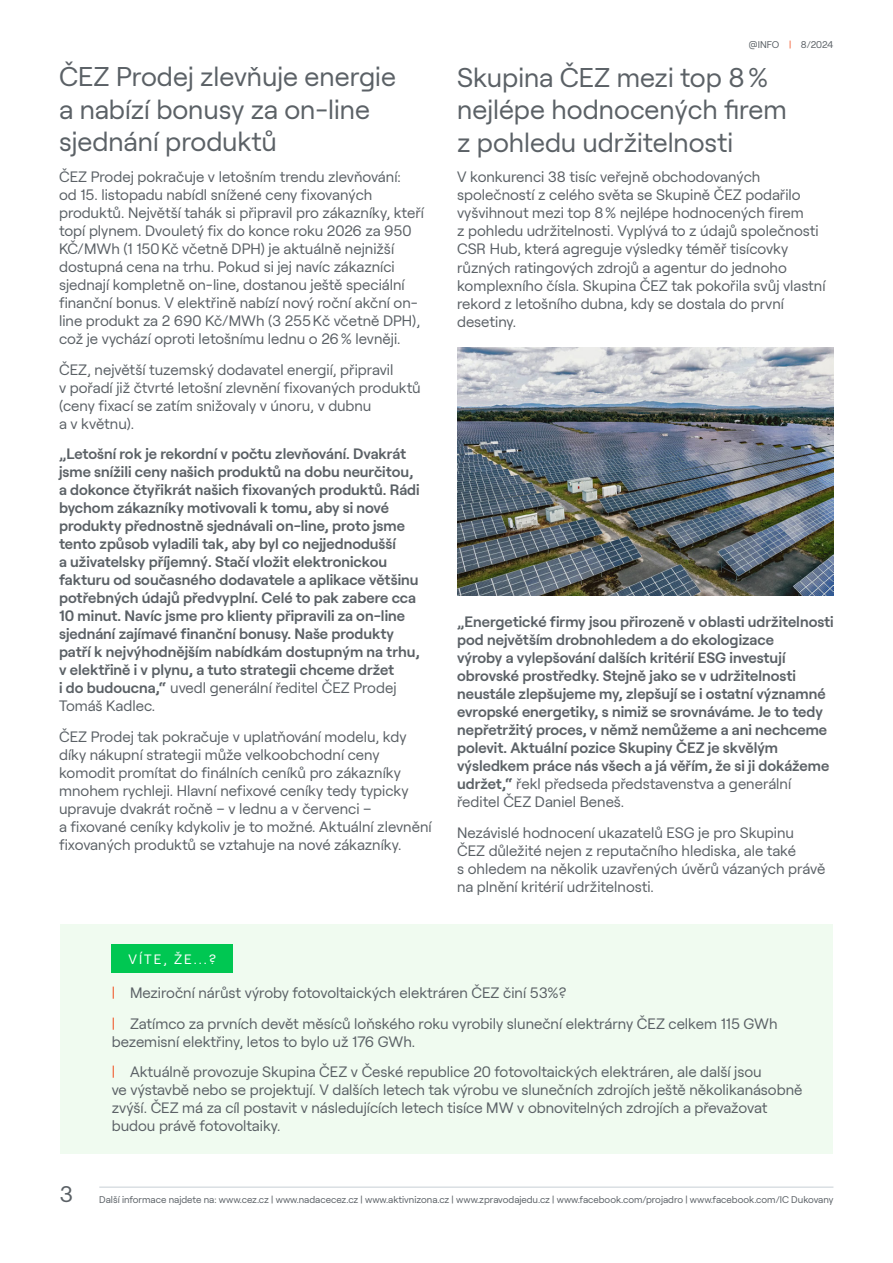
<style>
.page{position:relative;width:893px;height:1263px;background:#fff}
.page>*{position:absolute;margin:0;border:0;box-sizing:border-box;transform-origin:0 0}
.nadpis_clanku{font:27px/32.4px "Roobert CEZ";color:#5b6166}
.t1{font:22.5px "Roobert CEZ";color:#5b6166}
.nadpis_clanku-2{font:15px/18px "Roobert CEZ";color:#5b6166}
.nadpis_clanku-3{font:600 15px/18px "Roobert CEZ";color:#5b6166}
.button_text{font:13.5px "Roobert CEZ";letter-spacing:.15em;color:#fff}
.t2{font:9.75px "Roobert CEZ";color:#5b6166}
.s1{font-weight:400}
.s2{color:#f15d31}
</style>
<div class="page">
<hr style="left:99px;top:1186px;width:734px;height:2px;background:#dadfe3">
<div style="left:61px;top:924px;width:772px;height:230px;background:#f0fbf0"></div>
<img style="left:457px;top:347px;width:377px;height:248px">
<div style="left:112px;top:944px;width:121px;height:29px;background:#00c752"></div>
<p class="nadpis_clanku" style="left:59px;top:59px;width:338px">ČEZ Prodej zlevňuje energie a nabízí bonusy za on-line sjednání produktů</p>
<p class="nadpis_clanku-2" style="left:59px;top:166px;width:366px">ČEZ Prodej pokračuje v letošním trendu zlevňování:<br>od 15. listopadu nabídl snížené ceny fixovaných produktů. Největší tahák si připravil pro zákazníky, kteří topí plynem. Dvouletý fix do konce roku 2026 za 950<br>KČ/MWh (1 150Kč včetně DPH) je aktuálně nejnižší dostupná cena na trhu. Pokud si jej navíc zákazníci sjednají kompletně on-line, dostanou ještě speciální finanční bonus. V elektřině nabízí nový roční akční on&shy;line produkt za 2 690 Kč/MWh (3 255Kč včetně DPH), což je vychází oproti letošnímu lednu o 26% levněji.</p>
<p class="nadpis_clanku-2" style="left:59px;top:359px;width:363px">ČEZ, největší tuzemský dodavatel energií, připravil<br>v pořadí již čtvrté letošní zlevnění fixovaných produktů (ceny fixací se zatím snižovaly v únoru, v dubnu<br>a v květnu).</p>
<p class="nadpis_clanku-3" style="left:59px;top:444px;width:362px">„Letošní rok je rekordní v počtu zlevňování. Dvakrát jsme snížili ceny našich produktů na dobu neurčitou, a dokonce čtyřikrát našich fixovaných produktů. Rádi bychom zákazníky motivovali k tomu, aby si nové produkty přednostně sjednávali on-line, proto jsme tento způsob vyladili tak, aby byl co nejjednodušší<br>a uživatelsky příjemný. Stačí vložit elektronickou fakturu od současného dodavatele a aplikace většinu potřebných údajů předvyplní. Celé to pak zabere cca 10 minut. Navíc jsme pro klienty připravili za on-line sjednání zajímavé finanční bonusy. Naše produkty patří k nejvýhodnějším nabídkám dostupným na trhu, v elektřině i v plynu, a tuto strategii chceme držet<br>i do budoucna,“ <span class="s1">uvedl generální ředitel ČEZ Prodej Tomáš Kadlec.</span></p>
<p class="nadpis_clanku-2" style="left:59px;top:727px;width:374px">ČEZ Prodej tak pokračuje v uplatňování modelu, kdy díky nákupní strategii může velkoobchodní ceny komodit promítat do finálních ceníků pro zákazníky mnohem rychleji. Hlavní nefixové ceníky tedy typicky upravuje dvakrát ročně – v lednu a v červenci –<br>a fixované ceníky kdykoliv je to možné. Aktuální zlevnění fixovaných produktů se vztahuje na nové zákazníky.</p>
<p class="t2" style="left:749px;top:38px;width:86px">@INFO <span class="s2">|</span> 8/2024</p>
<p class="nadpis_clanku" style="left:457px;top:59px;width:331px">Skupina ČEZ mezi top 8% nejlépe hodnocených firem z pohledu udržitelnosti</p>
<p class="nadpis_clanku-2" style="left:457px;top:167px;width:370px">V konkurenci 38 tisíc veřejně obchodovaných společností z celého světa se Skupině ČEZ podařilo vyšvihnout mezi top 8% nejlépe hodnocených firem<br>z pohledu udržitelnosti. Vyplývá to z údajů společnosti CSR Hub, která agreguje výsledky téměř tisícovky různých ratingových zdrojů a agentur do jednoho komplexního čísla. Skupina ČEZ tak pokořila svůj vlastní rekord z letošního dubna, kdy se dostala do první desetiny.</p>
<p class="nadpis_clanku-3" style="left:457px;top:612px;width:378px">„Energetické firmy jsou přirozeně v oblasti udržitelnosti pod největším drobnohledem a do ekologizace<br>výroby a vylepšování dalších kritérií ESG investují obrovské prostředky. Stejně jako se v udržitelnosti neustále zlepšujeme my, zlepšují se i ostatní významné evropské energetiky, s nimiž se srovnáváme. Je to tedy nepřetržitý proces, v němž nemůžeme a ani nechceme polevit. Aktuální pozice Skupiny ČEZ je skvělým výsledkem práce nás všech a já věřím, že si ji dokážeme udržet,“ <span class="s1">řekl předseda představenstva a generální ředitel ČEZ Daniel Beneš.</span></p>
<p class="nadpis_clanku-2" style="left:457px;top:823px;width:370px">Nezávislé hodnocení ukazatelů ESG je pro Skupinu ČEZ důležité nejen z reputačního hlediska, ale také<br>s ohledem na několik uzavřených úvěrů vázaných právě na plnění kritérií udržitelnosti.</p>
<p class="button_text" style="left:129px;top:949px;width:89px">VÍTE, ŽE...?</p>
<p class="nadpis_clanku-2" style="left:112px;top:982px;width:456px"><span class="s2">|</span> Meziroční nárůst výroby fotovoltaických elektráren ČEZ činí 53%?</p>
<p class="nadpis_clanku-2" style="left:112px;top:1013px;width:667px"><span class="s2">|</span> Zatímco za prvních devět měsíců loňského roku vyrobily sluneční elektrárny ČEZ celkem 115 GWh bezemisní elektřiny, letos to bylo už 176 GWh.</p>
<p class="nadpis_clanku-2" style="left:112px;top:1062px;width:692px"><span class="s2">|</span> Aktuálně provozuje Skupina ČEZ v České republice 20 fotovoltaických elektráren, ale další jsou<br>ve výstavbě nebo se projektují. V dalších letech tak výrobu ve slunečních zdrojích ještě několikanásobně zvýší. ČEZ má za cíl postavit v následujících letech tisíce MW v obnovitelných zdrojích a převažovat budou právě fotovoltaiky.</p>
<h2 class="t1" style="left:60px;top:1177px;width:15px">3</h2>
<p class="t2" style="left:99px;top:1192px;width:736px">Další informace najdete na: www.cez.cz | www.nadacecez.cz | www.aktivnizona.cz | www.zpravodajedu.cz | www.facebook.com/projadro | www.facebook.com/IC Dukovany</p>
</div>
